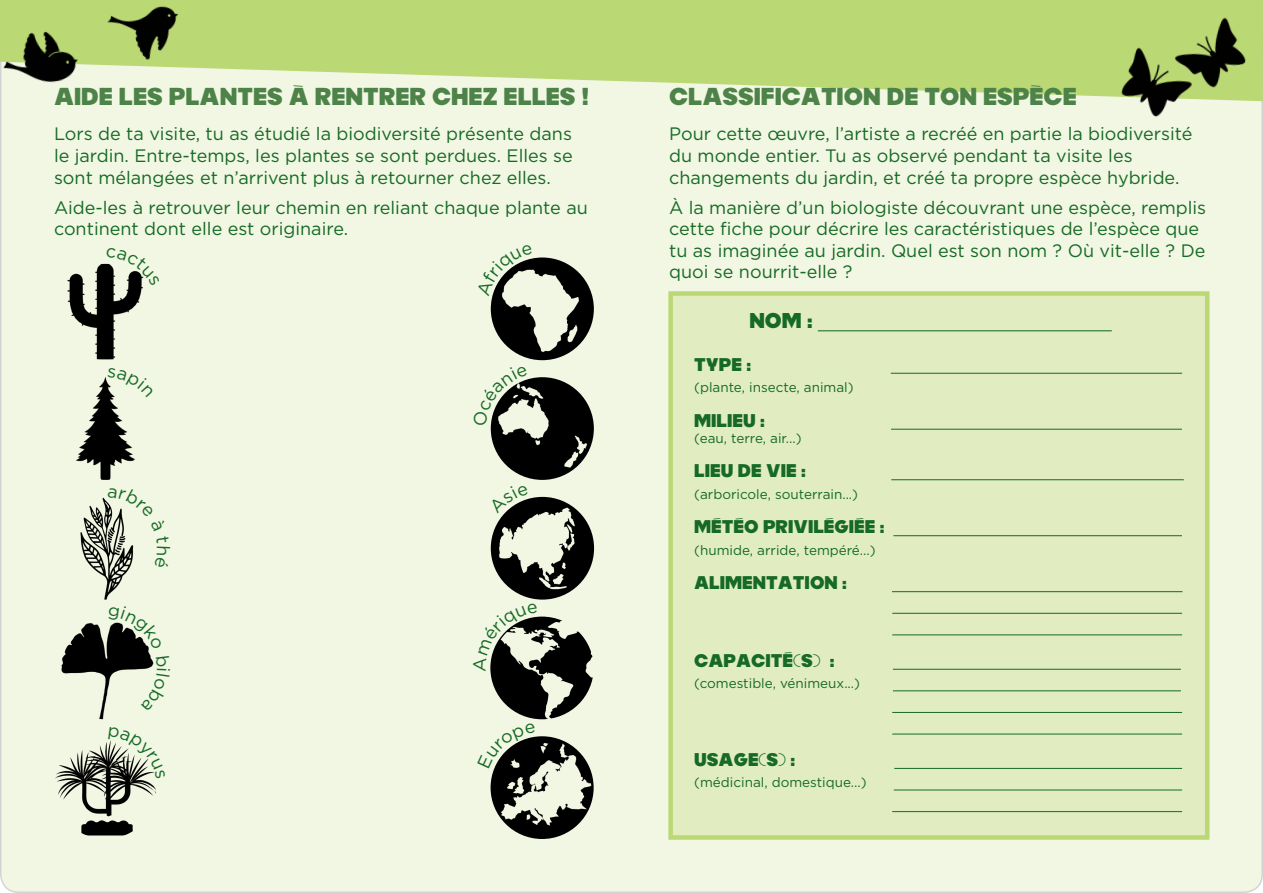
<style>
.page{position:relative;width:1263px;height:893px;background:#fff}
.page>*{position:absolute;margin:0;border:0;box-sizing:border-box;transform-origin:0 0}
.t1{font:900 24px "MOCOSUNSET";color:#4d8348}
.t2{font:900 21px "MOCOSUNSET";color:#166a25}
.t3{font:18px/21.6px "Gotham";color:#166a25}
.t4{font:900 18px "MOCOSUNSET";color:#166a25}
.t5{font:13.5px "Gotham";color:#166a25}
</style>
<div class="page">
<div style="left:1px;top:1px;width:1261px;height:891px;background:#f1f7e3;border-radius:18px"></div>
<div style="left:668px;top:291px;width:541px;height:549px;background:#e1edc1;border:4px solid #bad874"></div>
<img style="left:67px;top:264px;width:76px;height:96px">
<img style="left:54px;top:377px;width:103px;height:103px;border-radius:51px">
<img style="left:54px;top:497px;width:103px;height:103px;border-radius:51px">
<img style="left:54px;top:617px;width:103px;height:102px;border-radius:51px">
<img style="left:55px;top:742px;width:101px;height:94px">
<img style="left:491px;top:257px;width:103px;height:103px;border-radius:51px">
<img style="left:491px;top:377px;width:103px;height:103px;border-radius:51px">
<img style="left:491px;top:497px;width:103px;height:103px;border-radius:51px">
<img style="left:491px;top:736px;width:103px;height:103px;border-radius:51px">
<img style="left:490px;top:617px;width:104px;height:102px;border-radius:51px">
<svg style="left:0;top:0;width:1263px;height:101px;fill:#bad874"></svg>
<img style="left:1100px;top:5px;width:151px;height:112px">
<img style="left:96px;top:0;width:99px;height:72px">
<img style="left:0;top:15px;width:93px;height:88px">
<hr style="left:818px;top:330px;width:294px;height:1px;background:#166a25">
<hr style="left:891px;top:373px;width:291px;height:1px;background:#166a25">
<hr style="left:891px;top:429px;width:291px;height:1px;background:#166a25">
<hr style="left:891px;top:479px;width:293px;height:1px;background:#166a25">
<hr style="left:893px;top:535px;width:289px;height:1px;background:#166a25">
<hr style="left:892px;top:591px;width:290px;height:1px;background:#166a25">
<hr style="left:892px;top:613px;width:290px;height:1px;background:#166a25">
<hr style="left:892px;top:634px;width:290px;height:1px;background:#166a25">
<hr style="left:893px;top:669px;width:288px;height:1px;background:#166a25">
<hr style="left:893px;top:690px;width:288px;height:1px;background:#166a25">
<hr style="left:892px;top:712px;width:290px;height:1px;background:#166a25">
<hr style="left:892px;top:734px;width:290px;height:1px;background:#166a25">
<hr style="left:894px;top:768px;width:288px;height:1px;background:#166a25">
<hr style="left:894px;top:789px;width:288px;height:1px;background:#166a25">
<hr style="left:892px;top:811px;width:290px;height:1px;background:#166a25">
<svg style="left:107px;top:263px;width:37px;height:23px"></svg>
<svg style="left:108px;top:377px;width:38px;height:20px"></svg>
<svg style="left:108px;top:497px;width:49px;height:71px"></svg>
<svg style="left:108px;top:617px;width:45px;height:32px"></svg>
<svg style="left:141px;top:655px;width:16px;height:50px"></svg>
<svg style="left:108px;top:740px;width:48px;height:39px"></svg>
<svg style="left:492px;top:258px;width:41px;height:38px"></svg>
<svg style="left:490px;top:379px;width:38px;height:47px"></svg>
<svg style="left:504px;top:499px;width:24px;height:15px"></svg>
<svg style="left:490px;top:616px;width:47px;height:55px"></svg>
<svg style="left:494px;top:736px;width:41px;height:32px"></svg>
<p class="t1" style="left:54px;top:84px;width:536px">AIDE LES PLANTES À RENTRER CHEZ ELLES !</p>
<p class="t1" style="left:669px;top:84px;width:409px">CLASSIFICATION DE TON ESPÈCE</p>
<p class="t3" style="left:54px;top:123px;width:520px;text-align:justify">Lors de ta visite, tu as étudié la biodiversité présente dans le jardin. Entre-temps, les plantes se sont perdues. Elles se sont mélangées et n’arrivent plus à retourner chez elles.</p>
<p class="t3" style="left:54px;top:196px;width:535px">Aide-les à retrouver leur chemin en reliant chaque plante au continent dont elle est originaire.</p>
<p class="t3" style="left:669px;top:123px;width:525px">Pour cette œuvre, l’artiste a recréé en partie la biodiversité du monde entier. Tu as observé pendant ta visite les changements du jardin, et créé ta propre espèce hybride.</p>
<p class="t3" style="left:669px;top:196px;width:539px">À la manière d’un biologiste découvrant une espèce, remplis cette fiche pour décrire les caractéristiques de l’espèce que tu as imaginée au jardin. Quel est son nom ? Où vit-elle ? De quoi se nourrit-elle ?</p>
<p class="t2" style="left:749px;top:310px;width:65px">NOM :</p>
<p class="t4" style="left:694px;top:355px;width:59px">TYPE :</p>
<p class="t5" style="left:694px;top:379px;width:161px">(plante, insecte, animal)</p>
<p class="t4" style="left:694px;top:411px;width:72px">MILIEU :</p>
<p class="t5" style="left:694px;top:429px;width:109px">(eau, terre, air...)</p>
<p class="t4" style="left:694px;top:462px;width:113px">LIEU DE VIE :</p>
<p class="t5" style="left:694px;top:485px;width:165px">(arboricole, souterrain...)</p>
<p class="t4" style="left:694px;top:518px;width:192px">MÉTÉO PRIVILÉGIÉE :</p>
<p class="t5" style="left:694px;top:541px;width:183px">(humide, arride, tempéré...)</p>
<p class="t4" style="left:694px;top:574px;width:154px">ALIMENTATION :</p>
<p class="t4" style="left:694px;top:651px;width:142px">CAPACITÉ(S) :</p>
<p class="t5" style="left:694px;top:675px;width:167px">(comestible, vénimeux...)</p>
<p class="t4" style="left:694px;top:750px;width:103px">USAGE(S) :</p>
<p class="t5" style="left:694px;top:774px;width:174px">(médicinal, domestique...)</p>
</div>
